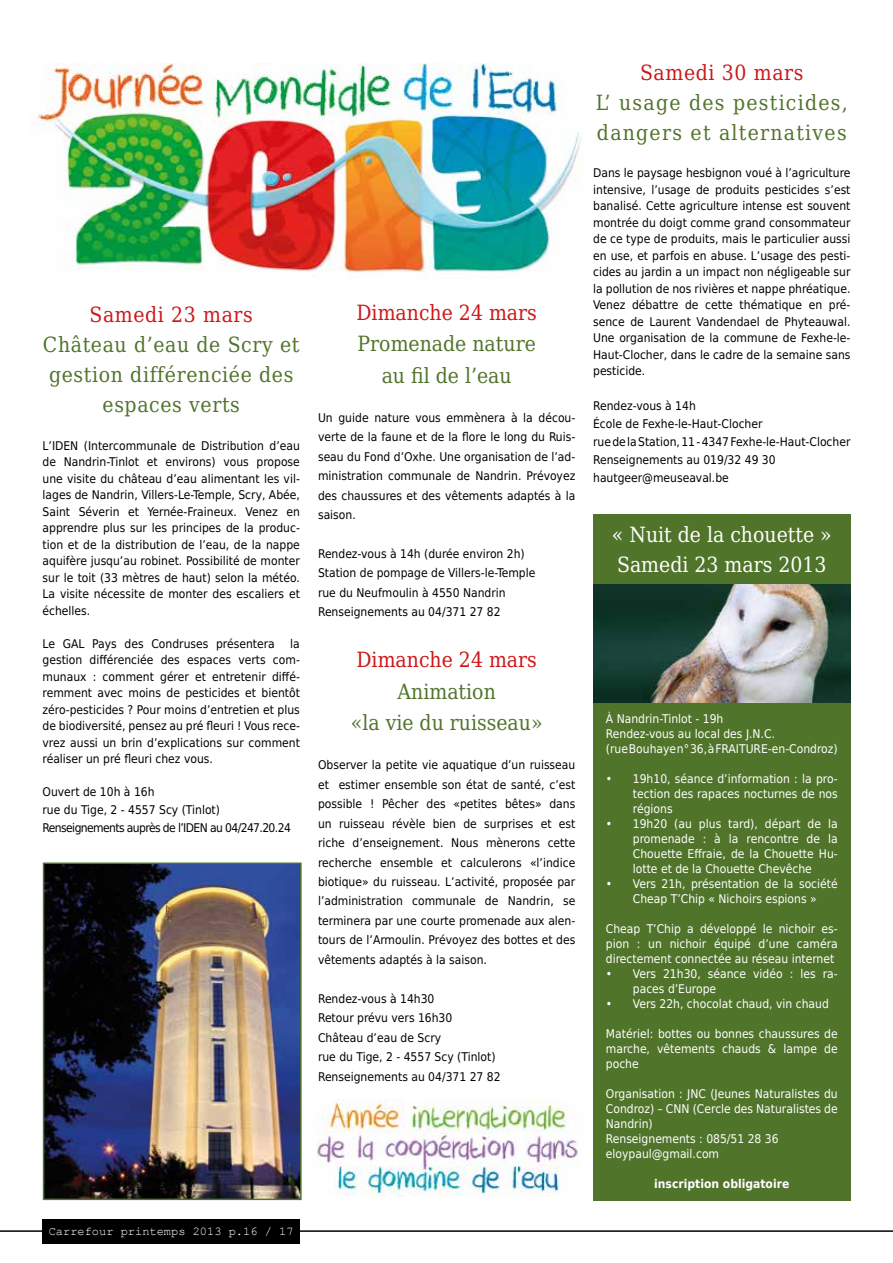
<style>
.page{position:relative;width:893px;height:1263px;background:#fff}
.page>*{position:absolute;margin:0;border:0;box-sizing:border-box;transform-origin:0 0}
.t1{font:21px/30px "DejaVu Serif Condensed";letter-spacing:.03em;color:#51742b;text-align:center}
.t2{font:21px/31.5px "DejaVu Serif Condensed";color:#51742b;text-align:center}
.t3{font:21px/30px "DejaVu Serif Condensed";letter-spacing:.06em;color:#51742b}
.t4{font:21px/30px "DejaVu Serif Condensed";color:#fff}
.t5{font:21px "DejaVu Serif Condensed";color:#cd171a}
.t6{font:21px "DejaVu Serif Condensed";letter-spacing:.03em;color:#cd171a}
.t7{font:12px/16.5px "DejaVu Sans Condensed";color:#000;text-align:justify}
.t8{font:12px/15px "DejaVu Sans Condensed";color:#fff;text-align:justify}
.t9{font:12px/18px "DejaVu Sans Condensed";letter-spacing:-.05em;color:#000}
.t10{font:12px "Courier New";color:#fff}
.t11{font:700 12px "DejaVu Sans Condensed";color:#fff}
</style>
<div class="page">
<img style="left:317px;top:1099px;width:261px;height:98px">
<img style="left:30px;top:64px;width:552px;height:208px">
<img style="left:46px;top:865px;width:253px;height:332px">
<div style="left:43px;top:862px;width:259px;height:338px;border:2px solid #51742b"></div>
<div style="left:42px;top:1219px;width:258px;height:25px;background:#000"></div>
<hr style="left:0;top:1230px;width:893px;height:2px;background:#000">
<div style="left:593px;top:514px;width:257px;height:686px;background:#51742b"></div>
<img style="left:593px;top:585px;width:257px;height:118px">
<h1 class="t6" style="left:89px;top:299px;width:165px">Samedi 23 mars</h1>
<h1 class="t1" style="left:43px;top:329px;width:258px">Château d’eau de Scry et gestion différenciée des espaces verts</h1>
<p class="t7" style="left:43px;top:437px;width:259px">L’IDEN (Intercommunale de Distribution d’eau de Nandrin-Tinlot et environs) vous propose une visite du château d’eau alimentant les vil&shy;lages de Nandrin, Villers-Le-Temple, Scry, Abée, Saint Séverin et Yernée-Fraineux. Venez en apprendre plus sur les principes de la produc&shy;tion et de la distribution de l’eau, de la nappe aquifère jusqu’au robinet. Possibilité de monter sur le toit (33 mètres de haut) selon la météo.<br>La visite nécessite de monter des escaliers et échelles.</p>
<p class="t7" style="left:43px;top:635px;width:234px">Le GAL Pays des Condruses présentera</p>
<p class="t7" style="left:43px;top:635px;width:259px;text-indent:248px">la gestion différenciée des espaces verts com&shy;munaux : comment gérer et entretenir diffé&shy;remment avec moins de pesticides et bientôt zéro-pesticides ? Pour moins d’entretien et plus de biodiversité, pensez au pré fleuri ! Vous rece&shy;vrez aussi un brin d’explications sur comment réaliser un pré fleuri chez vous.</p>
<p class="t9" style="left:43px;top:783px;width:250px">Ouvert de 10h à 16h<br>rue du Tige, 2 - 4557 Scy (Tinlot)<br>Renseignements auprès de l’IDEN au 04/247.20.24</p>
<p class="t10" style="left:49px;top:1224px;width:246px">Carrefour printemps 2013 p.16 / 17</p>
<h1 class="t5" style="left:356px;top:297px;width:182px">Dimanche 24 mars</h1>
<h1 class="t2" style="left:358px;top:328px;width:180px">Promenade nature au fil de l’eau</h1>
<p class="t7" style="left:318px;top:407px;width:259px;line-height:19.5px">Un guide nature vous emmènera à la décou&shy;verte de la faune et de la flore le long du Ruis&shy;seau du Fond d’Oxhe. Une organisation de l’ad&shy;ministration communale de Nandrin. Prévoyez des chaussures et des vêtements adaptés à la saison.</p>
<p class="t7" style="left:318px;top:544px;width:219px;line-height:19.5px;text-align:left">Rendez-vous à 14h (durée environ 2h)<br>Station de pompage de Villers-le-Temple rue du Neufmoulin à 4550 Nandrin Renseignements au 04/371 27 82</p>
<h1 class="t5" style="left:356px;top:644px;width:182px">Dimanche 24 mars</h1>
<h1 class="t2" style="left:351px;top:675px;width:193px">Animation<br>«la vie du ruisseau»</h1>
<p class="t7" style="left:318px;top:755px;width:259px;line-height:19.5px">Observer la petite vie aquatique d’un ruisseau et estimer ensemble son état de santé, c’est possible ! Pêcher des «petites bêtes» dans un ruisseau révèle bien de surprises et est riche d’enseignement. Nous mènerons cette recherche ensemble et calculerons «l’indice biotique» du ruisseau. L’activité, proposée par l’administration communale de Nandrin, se terminera par une courte promenade aux alen&shy;tours de l’Armoulin. Prévoyez des bottes et des vêtements adaptés à la saison.</p>
<p class="t7" style="left:318px;top:988px;width:184px;line-height:19.5px;text-align:left">Rendez-vous à 14h30<br>Retour prévu vers 16h30<br>Château d’eau de Scry<br>rue du Tige, 2 - 4557 Scy (Tinlot)<br>Renseignements au 04/371 27 82</p>
<h1 class="t6" style="left:640px;top:56px;width:165px">Samedi 30 mars</h1>
<h1 class="t3" style="left:596px;top:87px;width:254px">L’ usage des pesticides, dangers et alternatives</h1>
<p class="t7" style="left:593px;top:164px;width:259px">Dans le paysage hesbignon voué à l’agriculture intensive, l’usage de produits pesticides s’est banalisé. Cette agriculture intense est souvent montrée du doigt comme grand consommateur de ce type de produits, mais le particulier aussi en use, et parfois en abuse. L’usage des pesti&shy;cides au jardin a un impact non négligeable sur la pollution de nos rivières et nappe phréatique.<br>Venez débattre de cette thématique en pré&shy;sence de Laurent Vandendael de Phyteauwal.<br>Une organisation de la commune de Fexhe-le-Haut-Clocher, dans le cadre de la semaine sans pesticide.</p>
<p class="t7" style="left:593px;top:396px;width:259px;line-height:18px;text-align:left">Rendez-vous à 14h<br>École de Fexhe-le-Haut-Clocher<br>rue de la Station, 11 - 4347 Fexhe-le-Haut-Clocher<br>Renseignements au 019/32 49 30 hautgeer@meuseaval.be</p>
<h1 class="t4" style="left:612px;top:519px;width:221px">« Nuit de la chouette »<br>Samedi 23 mars 2013</h1>
<p class="t8" style="left:606px;top:710px;width:233px;text-align:left">À Nandrin-Tinlot - 19h<br>Rendez-vous au local des J.N.C.<br>(rue Bouhaye n° 36, à FRAITURE-en-Condroz)</p>
<p class="t8" style="left:633px;top:770px;width:206px;text-indent:-27px">• 19h10, séance d’information : la pro&shy;tection des rapaces nocturnes de nos régions</p>
<p class="t8" style="left:633px;top:815px;width:206px;text-indent:-27px">• 19h20 (au plus tard), départ de la promenade : à la rencontre de la Chouette Effraie, de la Chouette Hu&shy;lotte et de la Chouette Chevêche</p>
<p class="t8" style="left:606px;top:875px;width:233px;text-align:center">• Vers 21h, présentation de la société<br>Cheap T’Chip « Nichoirs espions »</p>
<p class="t8" style="left:606px;top:920px;width:233px">Cheap T’Chip a développé le nichoir es&shy;pion : un nichoir équipé d’une caméra directement connectée au réseau internet</p>
<p class="t8" style="left:633px;top:965px;width:206px;text-indent:-27px">• Vers 21h30, séance vidéo : les ra&shy;paces d’Europe</p>
<p class="t8" style="left:606px;top:995px;width:224px">• Vers 22h, chocolat chaud, vin chaud</p>
<p class="t8" style="left:606px;top:1025px;width:233px">Matériel: bottes ou bonnes chaussures de marche, vêtements chauds &amp; lampe de poche</p>
<p class="t8" style="left:606px;top:1085px;width:233px;text-align:left">Organisation : JNC (Jeunes Naturalistes du<br>Condroz) – CNN (Cercle des Naturalistes de<br>Nandrin)<br>Renseignements : 085/51 28 36 eloypaul@gmail.com</p>
<p class="t11" style="left:654px;top:1173px;width:137px">inscription obligatoire</p>
</div>
